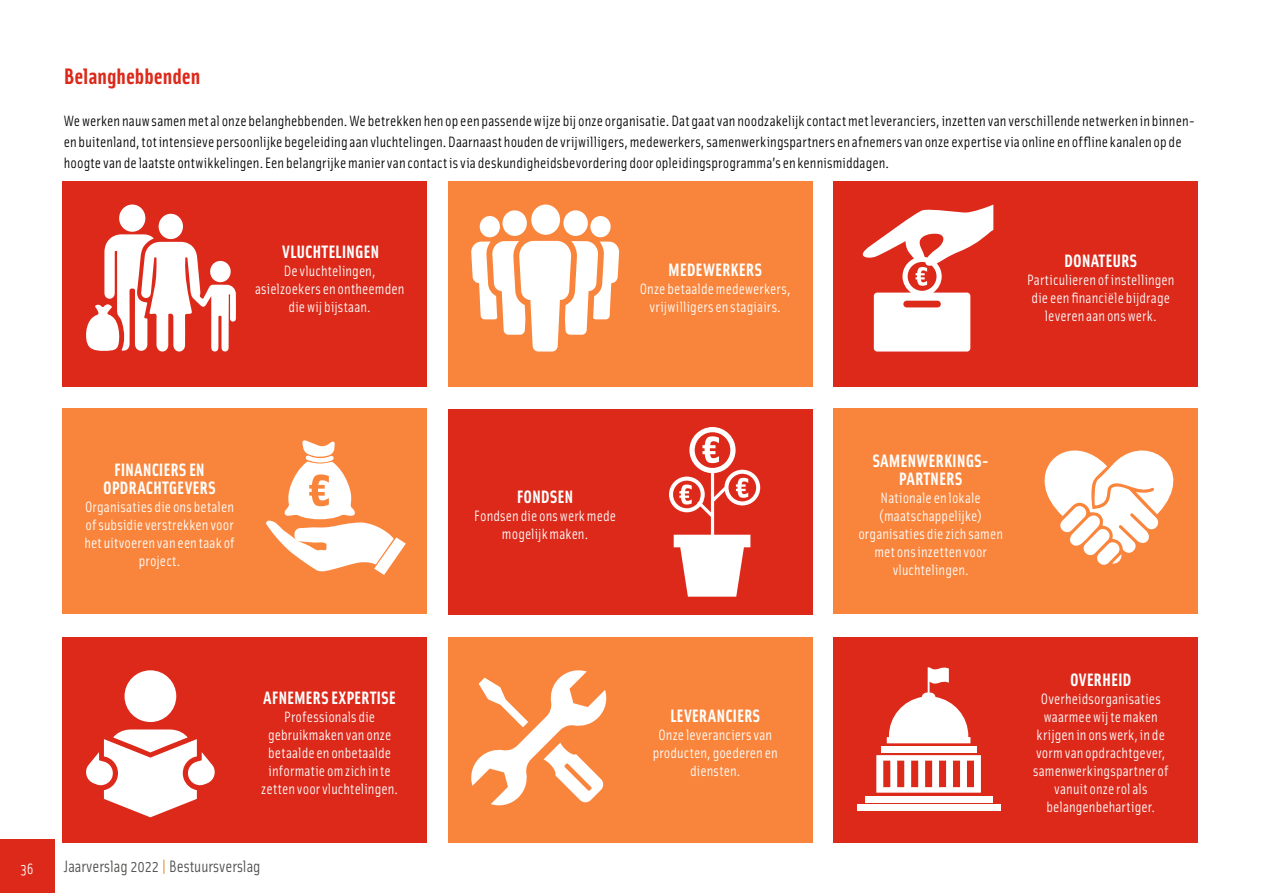
<style>
.page{position:relative;width:1263px;height:893px;background:#fff}
.page>*{position:absolute;margin:0;border:0;box-sizing:border-box;transform-origin:0 0}
.t1{font:700 22.5px "Solex OT";color:#dc291a}
.t2{font:700 18px/18px "Solex OT";color:#fff;text-align:center}
.t3{font:16.5px "Solex OT";color:#4d4d4c}
.t4{font:15px/18px "Solex OT";letter-spacing:.01em;color:#fff;text-align:center}
.t5{font:15px/21px "Solex OT";letter-spacing:.01em;color:#000}
.s1{color:#e2881c}
</style>
<div class="page">
<div style="left:62px;top:182px;width:365px;height:205px;background:#dc291a"></div>
<div style="left:62px;top:637px;width:365px;height:205px;background:#dc291a"></div>
<div style="left:448px;top:182px;width:364px;height:205px;background:#f9853c"></div>
<div style="left:448px;top:637px;width:364px;height:205px;background:#f9853c"></div>
<div style="left:62px;top:409px;width:365px;height:205px;background:#f9853c"></div>
<div style="left:833px;top:409px;width:365px;height:205px;background:#f9853c"></div>
<div style="left:833px;top:182px;width:365px;height:205px;background:#dc291a"></div>
<div style="left:833px;top:637px;width:365px;height:205px;background:#dc291a"></div>
<div style="left:448px;top:409px;width:364px;height:206px;background:#dc291a"></div>
<svg style="left:86px;top:234px;width:150px;height:118px"></svg>
<div style="left:119px;top:205px;width:26px;height:27px;background:#fff;border-radius:50%"></div>
<div style="left:159px;top:214px;width:24px;height:25px;background:#fff;border-radius:50%"></div>
<div style="left:210px;top:261px;width:21px;height:21px;background:#fff;border-radius:50%"></div>
<div style="left:480px;top:216px;width:20px;height:21px;background:#fff;border-radius:50%"></div>
<div style="left:502px;top:210px;width:25px;height:26px;background:#fff;border-radius:50%"></div>
<div style="left:590px;top:216px;width:21px;height:21px;background:#fff;border-radius:50%"></div>
<div style="left:563px;top:210px;width:25px;height:26px;background:#fff;border-radius:50%"></div>
<div style="left:531px;top:205px;width:29px;height:30px;background:#fff;border-radius:50%"></div>
<svg style="left:471px;top:241px;width:148px;height:111px"></svg>
<svg style="left:862px;top:205px;width:131px;height:147px"></svg>
<svg style="left:86px;top:670px;width:129px;height:147px"></svg>
<svg style="left:1044px;top:450px;width:130px;height:115px"></svg>
<svg style="left:876px;top:755px;width:105px;height:38px"></svg>
<div style="left:865px;top:796px;width:127px;height:7px;background:#fff"></div>
<div style="left:857px;top:805px;width:143px;height:6px;background:#fff"></div>
<svg style="left:887px;top:667px;width:83px;height:76px"></svg>
<div style="left:881px;top:746px;width:95px;height:6px;background:#fff"></div>
<svg style="left:471px;top:670px;width:136px;height:136px"></svg>
<svg style="left:266px;top:440px;width:140px;height:135px"></svg>
<svg style="left:669px;top:427px;width:91px;height:170px"></svg>
<div style="left:0;top:839px;width:54px;height:54px;background:#dc291a"></div>
<h1 class="t1" style="left:64px;top:62px;width:138px">Belanghebbenden</h1>
<p class="t5" style="left:64px;top:110px;width:1133px">We werken nauw samen met al onze belanghebbenden. We betrekken hen op een passende wijze bij onze organisatie. Dat gaat van noodzakelijk contact met leveranciers, inzetten van verschillende netwerken in binnen&shy;en buitenland, tot intensieve persoonlijke begeleiding aan vluchtelingen. Daarnaast houden de vrijwilligers, medewerkers, samenwerkingspartners en afnemers van onze expertise via online en offline kanalen op de hoogte van de laatste ontwikkelingen. Een belangrijke manier van contact is via deskundigheidsbevordering door opleidingsprogramma’s en kennismiddagen.</p>
<p class="t2" style="left:282px;top:242px;width:99px">VLUCHTELINGEN</p>
<p class="t4" style="left:255px;top:261px;width:151px">De vluchtelingen, asielzoekers en ontheemden die wij bijstaan.</p>
<p class="t2" style="left:103px;top:460px;width:114px">FINANCIERS EN<br>OPDRACHTGEVERS</p>
<p class="t4" style="left:84px;top:497px;width:152px">Organisaties die ons betalen of subsidie verstrekken voor het uitvoeren van een taak of project.</p>
<p class="t2" style="left:263px;top:688px;width:134px">AFNEMERS EXPERTISE</p>
<p class="t4" style="left:261px;top:707px;width:138px">Professionals die gebruikmaken van onze betaalde en onbetaalde informatie om zich in te zetten voor vluchtelingen.</p>
<p class="t4" style="left:21px;top:859px;width:15px">36</p>
<p class="t3" style="left:64px;top:856px;width:198px">Jaarverslag 2022 <span class="s1">|</span> Bestuursverslag</p>
<p class="t2" style="left:668px;top:260px;width:95px">MEDEWERKERS</p>
<p class="t4" style="left:640px;top:279px;width:152px">Onze betaalde medewerkers, vrijwilligers en stagiairs.</p>
<p class="t2" style="left:517px;top:487px;width:58px">FONDSEN</p>
<p class="t4" style="left:474px;top:507px;width:143px">Fondsen die ons werk mede mogelijk maken.</p>
<p class="t2" style="left:670px;top:706px;width:92px">LEVERANCIERS</p>
<p class="t4" style="left:653px;top:725px;width:127px">Onze leveranciers van producten, goederen en diensten.</p>
<p class="t2" style="left:1064px;top:251px;width:75px">DONATEURS</p>
<p class="t4" style="left:1027px;top:270px;width:149px">Particulieren of instellingen die een financiële bijdrage leveren aan ons werk.</p>
<p class="t2" style="left:872px;top:451px;width:115px">SAMENWERKINGS-<br>PARTNERS</p>
<p class="t4" style="left:858px;top:488px;width:146px">Nationale en lokale (maatschappelijke) organisaties die zich samen met ons inzetten voor vluchtelingen.</p>
<p class="t2" style="left:1070px;top:670px;width:63px">OVERHEID</p>
<p class="t4" style="left:1033px;top:689px;width:137px">Overheidsorganisaties waarmee wij te maken krijgen in ons werk, in de vorm van opdrachtgever, samenwerkingspartner of vanuit onze rol als belangenbehartiger.</p>
</div>
